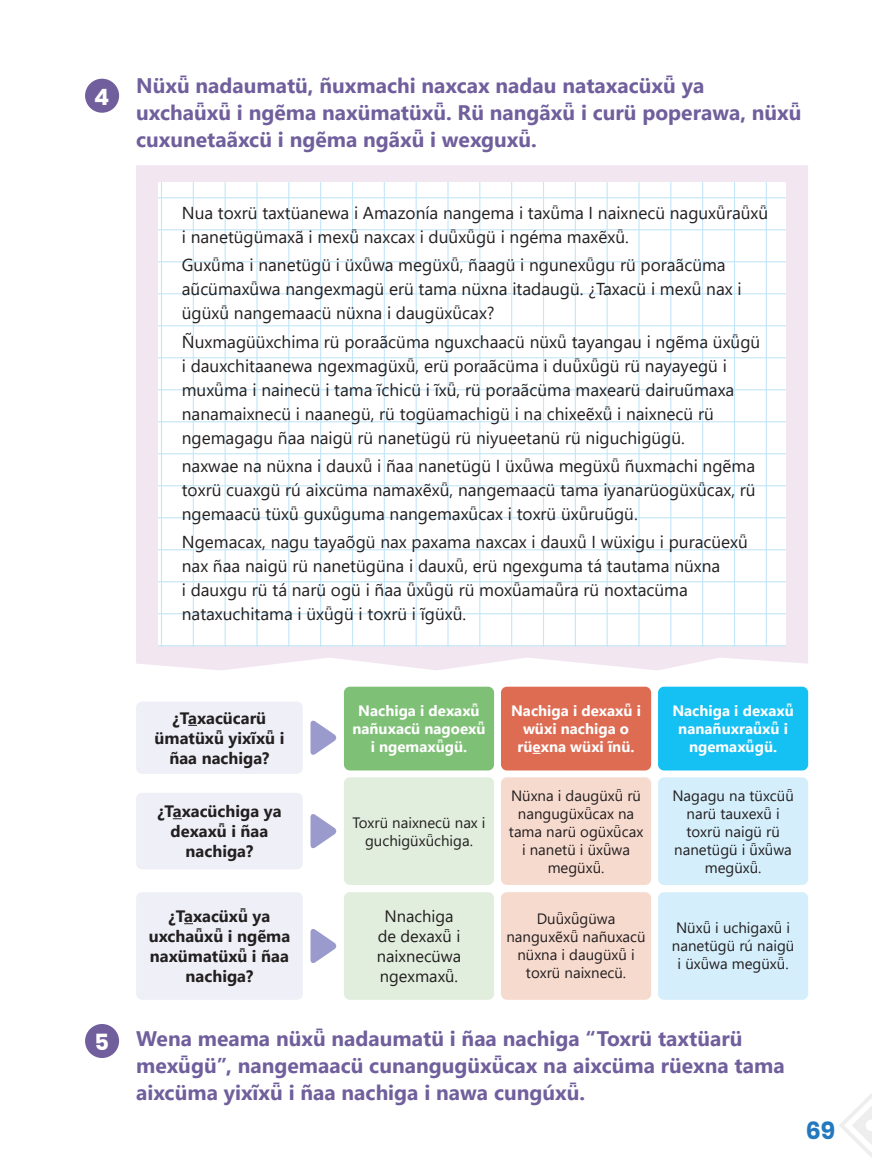
<style>
.page{position:relative;width:872px;height:1170px;background:#fff}
.page>*{position:absolute;margin:0;border:0;box-sizing:border-box;transform-origin:0 0}
.t1{font:700 24px "Poppins";color:#2479be}
.numeros{font:700 22.5px "Poppins";color:#fff}
.paráfos{font:700 21px/27px "Segoe UI";color:#705f9c}
.paráfos-2{font:17.25px/24px "Segoe UI";color:#231f20}
.t2{font:700 16.5px/19.8px "Segoe UI";color:#231f20;text-align:center}
.t3{font:16.5px/19.8px "Segoe UI";color:#231f20;text-align:center}
.t4{font:15px/18px "Segoe UI";color:#231f20;text-align:center}
.t5{font:700 15px/18px "Segoe UI";color:#fff;text-align:center}
</style>
<div class="page">
<svg style="left:839px;top:1093px;width:33px;height:64px"></svg>
<div style="left:85px;top:79px;width:34px;height:34px;background:#705f9c;border-radius:50%"></div>
<div style="left:85px;top:1023px;width:34px;height:34px;background:#705f9c;border-radius:50%"></div>
<svg style="left:136px;top:165px;width:672px;height:505px;background:#f2e8f2"></svg>
<div style="left:158px;top:182px;width:628px;height:464px;background:#fff"></div>
<hr style="left:384px;top:182px;width:1px;height:464px;background:#c3e6f8">
<hr style="left:638px;top:182px;width:1px;height:464px;background:#c3e6f8">
<hr style="left:193px;top:182px;width:1px;height:464px;background:#c3e6f8">
<hr style="left:447px;top:182px;width:1px;height:464px;background:#c3e6f8">
<hr style="left:702px;top:182px;width:1px;height:464px;background:#c3e6f8">
<hr style="left:161px;top:182px;width:1px;height:464px;background:#c3e6f8">
<hr style="left:415px;top:182px;width:2px;height:464px;background:#c3e6f8">
<hr style="left:670px;top:182px;width:1px;height:464px;background:#c3e6f8">
<hr style="left:225px;top:182px;width:1px;height:464px;background:#c3e6f8">
<hr style="left:479px;top:182px;width:1px;height:464px;background:#c3e6f8">
<hr style="left:734px;top:182px;width:1px;height:464px;background:#c3e6f8">
<hr style="left:256px;top:182px;width:1px;height:464px;background:#c3e6f8">
<hr style="left:511px;top:182px;width:1px;height:464px;background:#c3e6f8">
<hr style="left:765px;top:182px;width:2px;height:464px;background:#c3e6f8">
<hr style="left:320px;top:182px;width:1px;height:464px;background:#c3e6f8">
<hr style="left:575px;top:182px;width:1px;height:464px;background:#c3e6f8">
<hr style="left:288px;top:182px;width:1px;height:464px;background:#c3e6f8">
<hr style="left:543px;top:182px;width:1px;height:464px;background:#c3e6f8">
<hr style="left:352px;top:182px;width:1px;height:464px;background:#c3e6f8">
<hr style="left:606px;top:182px;width:1px;height:464px;background:#c3e6f8">
<hr style="left:158px;top:325px;width:628px;height:1px;background:#c3e6f8">
<hr style="left:158px;top:261px;width:628px;height:1px;background:#c3e6f8">
<hr style="left:158px;top:293px;width:628px;height:1px;background:#c3e6f8">
<hr style="left:158px;top:229px;width:628px;height:1px;background:#c3e6f8">
<hr style="left:158px;top:197px;width:628px;height:1px;background:#c3e6f8">
<hr style="left:158px;top:517px;width:628px;height:1px;background:#c3e6f8">
<hr style="left:158px;top:453px;width:628px;height:1px;background:#c3e6f8">
<hr style="left:158px;top:485px;width:628px;height:1px;background:#c3e6f8">
<hr style="left:158px;top:421px;width:628px;height:1px;background:#c3e6f8">
<hr style="left:158px;top:389px;width:628px;height:1px;background:#c3e6f8">
<hr style="left:158px;top:357px;width:628px;height:1px;background:#c3e6f8">
<hr style="left:158px;top:645px;width:628px;height:1px;background:#c3e6f8">
<hr style="left:158px;top:581px;width:628px;height:1px;background:#c3e6f8">
<hr style="left:158px;top:613px;width:628px;height:1px;background:#c3e6f8">
<hr style="left:158px;top:549px;width:628px;height:1px;background:#c3e6f8">
<div style="left:136px;top:701px;width:167px;height:72px;background:#eff0f7;border-radius:6px"></div>
<div style="left:344px;top:686px;width:150px;height:84px;background:#7fc077;border-radius:6px"></div>
<div style="left:501px;top:686px;width:150px;height:84px;background:#dd6c53;border-radius:6px"></div>
<div style="left:658px;top:686px;width:150px;height:84px;background:#15c0f2;border-radius:6px"></div>
<svg style="left:310px;top:720px;width:27px;height:35px"></svg>
<div style="left:136px;top:792px;width:167px;height:77px;background:#eff0f7;border-radius:6px"></div>
<div style="left:344px;top:777px;width:150px;height:107px;background:#e1eedd;border-radius:6px"></div>
<div style="left:501px;top:777px;width:150px;height:107px;background:#f7dace;border-radius:6px"></div>
<div style="left:658px;top:777px;width:150px;height:107px;background:#d4effb;border-radius:6px"></div>
<svg style="left:310px;top:814px;width:27px;height:35px"></svg>
<div style="left:136px;top:892px;width:167px;height:107px;background:#eff0f7;border-radius:6px"></div>
<div style="left:344px;top:892px;width:150px;height:107px;background:#e1eedd;border-radius:6px"></div>
<div style="left:501px;top:892px;width:150px;height:107px;background:#f7dace;border-radius:6px"></div>
<div style="left:658px;top:892px;width:150px;height:107px;background:#d4effb;border-radius:6px"></div>
<svg style="left:310px;top:929px;width:27px;height:34px"></svg>
<p class="numeros" style="left:94px;top:84px;width:17px">4</p>
<p class="paráfos" style="left:136px;top:71px;width:667px">Nüxǖ nadaumatü, ñuxmachi naxcax nadau nataxacüxǖ ya uxchaǖxǖ i ngẽma naxümatüxǖ. Rü nangãxǖ i curü poperawa, nüxǖ cuxunetaãxcü i ngẽma ngãxǖ i wexguxǖ.</p>
<p class="paráfos-2" style="left:182px;top:199px;width:588px">Nua toxrü taxtüanewa i Amazonía nangema i taxǖma I naixnecü naguxǖraǖxǖ i nanetügümaxã i mexǖ naxcax i duǖxǖgü i ngéma maxẽxǖ.</p>
<p class="paráfos-2" style="left:182px;top:251px;width:561px">Guxǖma i nanetügü i üxǖwa megüxǖ, ñaagü i ngunexǖgu rü poraãcüma aũcümaxǖwa nangexmagü erü tama nüxna itadaugü. ¿Taxacü i mexǖ nax i ügüxǖ nangemaacü nüxna i daugüxǖcax?</p>
<p class="paráfos-2" style="left:182px;top:328px;width:580px">Ñuxmagüüxchima rü poraãcüma nguxchaacü nüxǖ tayangau i ngẽma üxǖgü i dauxchitaanewa ngexmagüxǖ, erü poraãcüma i duǖxǖgü rü nayayegü i muxǖma i nainecü i tama ĩchicü i ĩxǖ, rü poraãcüma maxearü dairuũmaxa nanamaixnecü i naanegü, rü togüamachigü i na chixeẽxǖ i naixnecü rü ngemagagu ñaa naigü rü nanetügü rü niyueetanü rü niguchigügü.</p>
<p class="paráfos-2" style="left:182px;top:452px;width:575px;text-align:justify">naxwae na nüxna i dauxǖ i ñaa nanetügü I üxǖwa megüxǖ ñuxmachi ngẽma toxrü cuaxgü rú aixcüma namaxẽxǖ, nangemaacü tama iyanarüogüxǖcax, rü ngemaacü tüxǖ guxǖguma nangemaxǖcax i toxrü üxǖruũgü.</p>
<p class="paráfos-2" style="left:182px;top:528px;width:567px">Ngemacax, nagu tayaõgü nax paxama naxcax i dauxǖ I wüxigu i puracüexǖ nax ñaa naigü rü nanetügüna i dauxǖ, erü ngexguma tá tautama nüxna<br>i dauxgu rü tá narü ogü i ñaa ǖxǖgü rü moxǖamaǖra rü noxtacüma nataxuchitama i üxǖgü i toxrü i ĩgüxǖ.</p>
<p class="numeros" style="left:94px;top:1028px;width:16px">5</p>
<p class="t2" style="left:155px;top:706px;width:131px">¿Taxacücarü ümatüxǖ yixĩxǖ i ñaa nachiga?</p>
<p class="t5" style="left:352px;top:700px;width:135px">Nachiga i dexaxǖ nañuxacü nagoexǖ i ngemaxǖgü.</p>
<p class="t5" style="left:511px;top:700px;width:131px">Nachiga i dexaxǖ i wüxi nachiga o rüexna wüxi ĩnü.</p>
<p class="t5" style="left:672px;top:700px;width:123px">Nachiga i dexaxǖ nanañuxraǖxǖ i ngemaxǖgü.</p>
<p class="t2" style="left:157px;top:800px;width:126px">¿Taxacüchiga ya dexaxǖ i ñaa nachiga?</p>
<p class="t4" style="left:352px;top:811px;width:135px">Toxrü naixnecü nax i guchigüxǖchiga.</p>
<p class="t4" style="left:509px;top:784px;width:136px">Nüxna i daugüxǖ rü nangugüxǖcax na tama narü ogüxǖcax i nanetü i üxǖwa megüxǖ.</p>
<p class="t4" style="left:672px;top:784px;width:123px">Nagagu na tüxcüǖ narü tauxexǖ i toxrü naigü rü nanetügü i ǖxǖwa megüxǖ.</p>
<p class="t2" style="left:149px;top:905px;width:143px">¿Taxacüxǖ ya uxchaǖxǖ i ngẽma naxümatüxǖ i ñaa nachiga?</p>
<p class="t3" style="left:377px;top:905px;width:86px">Nnachiga de dexaxǖ i naixnecüwa ngexmaxǖ.</p>
<p class="t4" style="left:506px;top:908px;width:141px">Duǖxǖgüwa nanguxẽxǖ nañuxacü nüxna i daugüxǖ i toxrü naixnecü.</p>
<p class="t4" style="left:672px;top:917px;width:124px">Nüxǖ i uchigaxǖ i nanetügü rú naigü i üxǖwa megüxǖ.</p>
<p class="paráfos" style="left:136px;top:1023px;width:650px">Wena meama nüxǖ nadaumatü i ñaa nachiga “Toxrü taxtüarü mexǖgü”, nangemaacü cunangugüxǖcax na aixcüma rüexna tama aixcüma yixĩxǖ i ñaa nachiga i nawa cungúxǖ.</p>
<h1 class="t1" style="left:806px;top:1116px;width:31px">69</h1>
</div>
